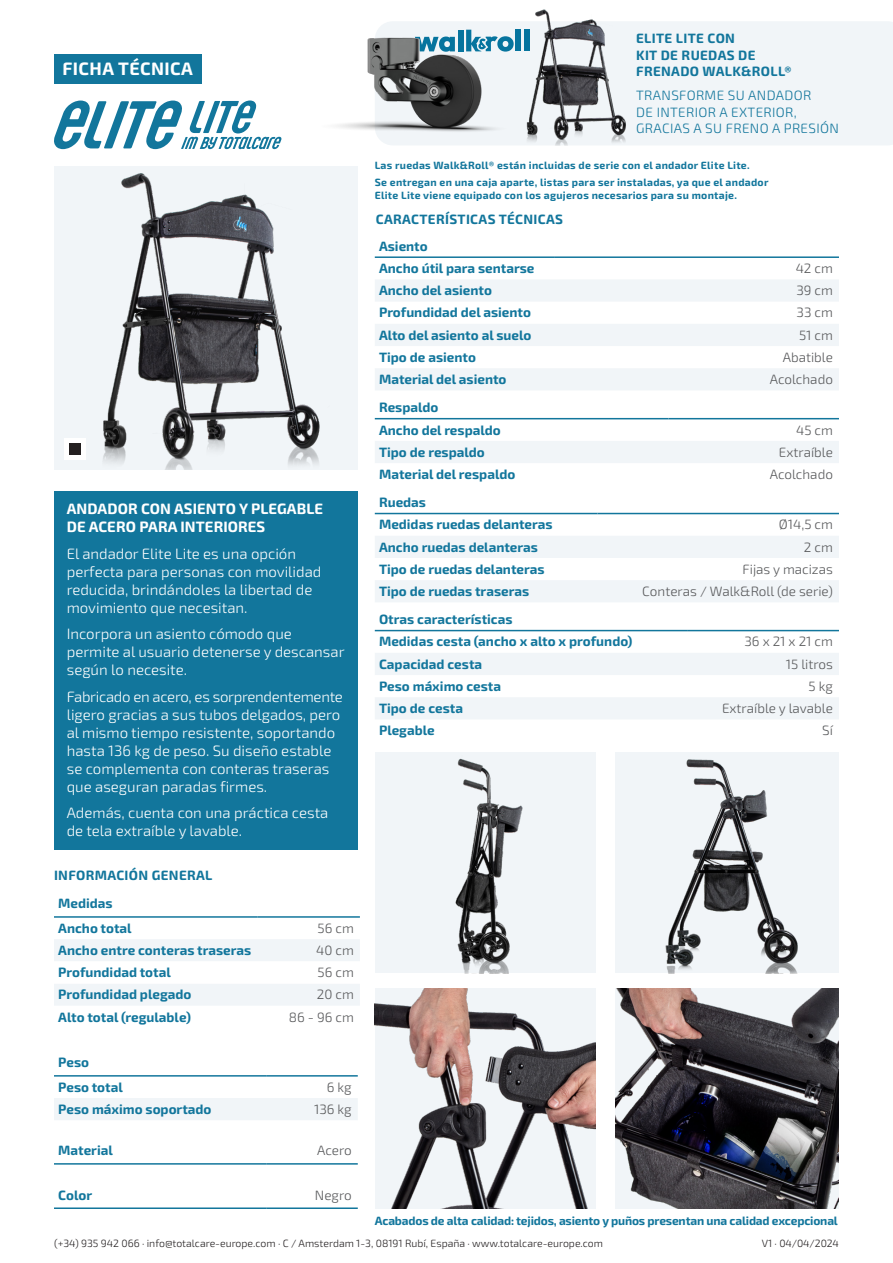
<style>
.page{position:relative;width:893px;height:1263px;background:#fff}
.page>*{position:absolute;margin:0;border:0;box-sizing:border-box;transform-origin:0 0}
.t1{font:700 18px "Exo 2";letter-spacing:.025em;color:#fff}
.t2{font:300 15px/18px "Exo 2";color:#fff}
.t3{font:700 15px/18px "Exo 2";letter-spacing:.005em;color:#fff}
._00-titulo-tabla{font:700 13.5px "Exo 2";color:#12769c}
.t4{font:300 13.5px "Exo 2";color:#57585a}
._00-titulo-tabla-2{font:700 13.5px/16.2px "Exo 2";letter-spacing:.025em;color:#12769c}
.t5{font:300 13.5px/16.2px "Exo 2";letter-spacing:.025em;color:#12769c}
.t6{font:700 12px "Exo 2";letter-spacing:-.015em;color:#12769c}
.t7{font:700 10.5px/12.6px "Exo 2";letter-spacing:.025em;color:#12769c}
.t8{font:300 10.5px "Exo 2";color:#231f20}
</style>
<div class="page">
<div style="left:643px;top:21px;width:250px;height:124px;background:#f1f5f8"></div>
<div style="left:54px;top:491px;width:304px;height:358px;background:#12769c"></div>
<div style="left:54px;top:54px;width:147px;height:30px;background:#12769c"></div>
<div style="left:375px;top:441px;width:464px;height:22px;background:#f1f5f8"></div>
<hr style="left:375px;top:418px;width:293px;height:1px;background:#12769c">
<hr style="left:668px;top:418px;width:171px;height:1px;background:#12769c">
<svg style="left:375px;top:536px;width:464px;height:66px"></svg>
<hr style="left:375px;top:513px;width:222px;height:1px;background:#12769c">
<hr style="left:597px;top:513px;width:242px;height:1px;background:#12769c">
<svg style="left:375px;top:653px;width:464px;height:66px"></svg>
<hr style="left:375px;top:630px;width:312px;height:1px;background:#12769c">
<hr style="left:687px;top:630px;width:152px;height:1px;background:#12769c">
<img style="left:55px;top:166px;width:303px;height:303px">
<svg style="left:375px;top:280px;width:464px;height:110px;fill:#f1f5f8"></svg>
<hr style="left:375px;top:256px;width:179px;height:2px;background:#12769c">
<hr style="left:554px;top:256px;width:285px;height:2px;background:#12769c">
<div style="left:375px;top:752px;width:221px;height:221px;background:#f1f5f8"></div>
<img style="left:455px;top:758px;width:68px;height:215px">
<svg style="left:54px;top:939px;width:306px;height:66px"></svg>
<hr style="left:54px;top:916px;width:203px;height:2px;background:#12769c">
<hr style="left:257px;top:916px;width:103px;height:2px;background:#12769c">
<hr style="left:54px;top:1163px;width:212px;height:1px;background:#12769c">
<hr style="left:266px;top:1163px;width:92px;height:1px;background:#12769c">
<hr style="left:54px;top:1207px;width:212px;height:2px;background:#12769c">
<hr style="left:266px;top:1207px;width:92px;height:2px;background:#12769c">
<div style="left:54px;top:1098px;width:304px;height:22px;background:#f1f5f8"></div>
<hr style="left:54px;top:1075px;width:213px;height:1px;background:#12769c">
<hr style="left:267px;top:1075px;width:91px;height:1px;background:#12769c">
<img style="left:617px;top:752px;width:222px;height:221px">
<svg style="left:54px;top:100px;width:227px;height:49px"></svg>
<img style="left:535px;top:9px;width:108px;height:136px">
<img style="left:337px;top:21px;width:210px;height:124px">
<img style="left:375px;top:988px;width:221px;height:221px">
<img style="left:615px;top:988px;width:224px;height:221px">
<p class="t1" style="left:63px;top:58px;width:132px">FICHA TÉCNICA</p>
<p class="t3" style="left:67px;top:500px;width:258px">ANDADOR CON ASIENTO Y PLEGABLE<br>DE ACERO PARA INTERIORES</p>
<p class="t2" style="left:67px;top:545px;width:256px">El andador Elite Lite es una opción perfecta para personas con movilidad reducida, brindándoles la libertad de movimiento que necesitan.</p>
<p class="t2" style="left:67px;top:625px;width:279px">Incorpora un asiento cómodo que permite al usuario detenerse y descansar según lo necesite.</p>
<p class="t2" style="left:67px;top:688px;width:278px">Fabricado en acero, es sorprendentemente ligero gracias a sus tubos delgados, pero al mismo tiempo resistente, soportando hasta 136 kg de peso. Su diseño estable se complementa con conteras traseras que aseguran paradas firmes.</p>
<p class="t2" style="left:67px;top:804px;width:263px">Además, cuenta con una práctica cesta de tela extraíble y lavable.</p>
<p class="_00-titulo-tabla-2" style="left:54px;top:867px;width:160px">INFORMACIÓN GENERAL</p>
<p class="_00-titulo-tabla" style="left:58px;top:896px;width:56px">Medidas</p>
<p class="_00-titulo-tabla" style="left:58px;top:920px;width:75px">Ancho total</p>
<p class="t4" style="left:318px;top:920px;width:38px">56 cm</p>
<p class="_00-titulo-tabla" style="left:58px;top:942px;width:194px">Ancho entre conteras traseras</p>
<p class="t4" style="left:316px;top:942px;width:39px">40 cm</p>
<p class="_00-titulo-tabla" style="left:58px;top:964px;width:114px">Profundidad total</p>
<p class="t4" style="left:318px;top:965px;width:38px">56 cm</p>
<p class="_00-titulo-tabla" style="left:58px;top:986px;width:135px">Profundidad plegado</p>
<p class="t4" style="left:317px;top:987px;width:39px">20 cm</p>
<p class="_00-titulo-tabla" style="left:58px;top:1009px;width:134px">Alto total (regulable)</p>
<p class="t4" style="left:289px;top:1009px;width:67px">86 - 96 cm</p>
<p class="_00-titulo-tabla" style="left:58px;top:1054px;width:32px">Peso</p>
<p class="_00-titulo-tabla" style="left:58px;top:1079px;width:66px">Peso total</p>
<p class="t4" style="left:327px;top:1079px;width:26px">6 kg</p>
<p class="_00-titulo-tabla" style="left:58px;top:1101px;width:155px">Peso máximo soportado</p>
<p class="t4" style="left:314px;top:1101px;width:39px">136 kg</p>
<p class="_00-titulo-tabla" style="left:58px;top:1142px;width:56px">Material</p>
<p class="t4" style="left:317px;top:1143px;width:36px">Acero</p>
<p class="_00-titulo-tabla" style="left:58px;top:1187px;width:35px">Color</p>
<p class="t4" style="left:315px;top:1187px;width:38px">Negro</p>
<p class="_00-titulo-tabla-2" style="left:636px;top:31px;width:157px">ELITE LITE CON<br>KIT DE RUEDAS DE<br>FRENADO WALK&amp;ROLL®</p>
<p class="t5" style="left:636px;top:88px;width:204px">TRANSFORME SU ANDADOR<br>DE INTERIOR A EXTERIOR,<br>GRACIAS A SU FRENO A PRESIÓN</p>
<p class="t7" style="left:375px;top:159px;width:376px">Las ruedas Walk&amp;Roll® están incluidas de serie con el andador Elite Lite.</p>
<p class="t7" style="left:375px;top:176px;width:395px">Se entregan en una caja aparte, listas para ser instaladas, ya que el andador<br>Elite Lite viene equipado con los agujeros necesarios para su montaje.</p>
<p class="_00-titulo-tabla-2" style="left:376px;top:212px;width:189px">CARACTERÍSTICAS TÉCNICAS</p>
<p class="_00-titulo-tabla" style="left:379px;top:238px;width:50px">Asiento</p>
<p class="_00-titulo-tabla" style="left:379px;top:260px;width:157px">Ancho útil para sentarse</p>
<p class="t4" style="left:796px;top:260px;width:39px">42 cm</p>
<p class="_00-titulo-tabla" style="left:379px;top:282px;width:114px">Ancho del asiento</p>
<p class="t4" style="left:796px;top:283px;width:38px">39 cm</p>
<p class="_00-titulo-tabla" style="left:379px;top:305px;width:153px">Profundidad del asiento</p>
<p class="t4" style="left:796px;top:305px;width:38px">33 cm</p>
<p class="_00-titulo-tabla" style="left:379px;top:327px;width:154px">Alto del asiento al suelo</p>
<p class="t4" style="left:799px;top:327px;width:35px">51 cm</p>
<p class="_00-titulo-tabla" style="left:379px;top:349px;width:98px">Tipo de asiento</p>
<p class="t4" style="left:783px;top:349px;width:52px">Abatible</p>
<p class="_00-titulo-tabla" style="left:379px;top:371px;width:129px">Material del asiento</p>
<p class="t4" style="left:770px;top:371px;width:65px">Acolchado</p>
<p class="_00-titulo-tabla" style="left:379px;top:399px;width:61px">Respaldo</p>
<p class="_00-titulo-tabla" style="left:379px;top:422px;width:123px">Ancho del respaldo</p>
<p class="t4" style="left:796px;top:422px;width:38px">45 cm</p>
<p class="_00-titulo-tabla" style="left:379px;top:444px;width:107px">Tipo de respaldo</p>
<p class="t4" style="left:779px;top:444px;width:56px">Extraíble</p>
<p class="_00-titulo-tabla" style="left:379px;top:466px;width:138px">Material del respaldo</p>
<p class="t4" style="left:770px;top:466px;width:65px">Acolchado</p>
<p class="_00-titulo-tabla" style="left:379px;top:494px;width:48px">Ruedas</p>
<p class="_00-titulo-tabla" style="left:379px;top:516px;width:175px">Medidas ruedas delanteras</p>
<p class="t4" style="left:779px;top:517px;width:56px">Ø14,5 cm</p>
<p class="_00-titulo-tabla" style="left:379px;top:539px;width:160px">Ancho ruedas delanteras</p>
<p class="t4" style="left:804px;top:539px;width:30px">2 cm</p>
<p class="_00-titulo-tabla" style="left:379px;top:561px;width:167px">Tipo de ruedas delanteras</p>
<p class="t4" style="left:743px;top:561px;width:92px">Fijas y macizas</p>
<p class="_00-titulo-tabla" style="left:379px;top:583px;width:152px">Tipo de ruedas traseras</p>
<p class="t4" style="left:642px;top:583px;width:192px">Conteras / Walk&amp;Roll (de serie)</p>
<p class="_00-titulo-tabla" style="left:379px;top:611px;width:135px">Otras características</p>
<p class="_00-titulo-tabla" style="left:379px;top:634px;width:255px">Medidas cesta (ancho x alto x profundo)</p>
<p class="t4" style="left:744px;top:634px;width:90px">36 x 21 x 21 cm</p>
<p class="_00-titulo-tabla" style="left:379px;top:656px;width:105px">Capacidad cesta</p>
<p class="t4" style="left:786px;top:656px;width:49px">15 litros</p>
<p class="_00-titulo-tabla" style="left:379px;top:678px;width:123px">Peso máximo cesta</p>
<p class="t4" style="left:808px;top:678px;width:26px">5 kg</p>
<p class="_00-titulo-tabla" style="left:379px;top:700px;width:85px">Tipo de cesta</p>
<p class="t4" style="left:722px;top:700px;width:112px">Extraíble y lavable</p>
<p class="_00-titulo-tabla" style="left:379px;top:722px;width:57px">Plegable</p>
<p class="t4" style="left:822px;top:723px;width:12px">Sí</p>
<p class="t6" style="left:375px;top:1213px;width:465px">Acabados de alta calidad: tejidos, asiento y puños presentan una calidad excepcional</p>
<p class="t8" style="left:54px;top:1237px;width:551px">(+34) 935 942 066 · info@totalcare-europe.com · C / Amsterdam 1-3, 08191 Rubí, España · www.totalcare-europe.com</p>
<p class="t8" style="left:762px;top:1237px;width:79px">V1 · 04/04/2024</p>
</div>
